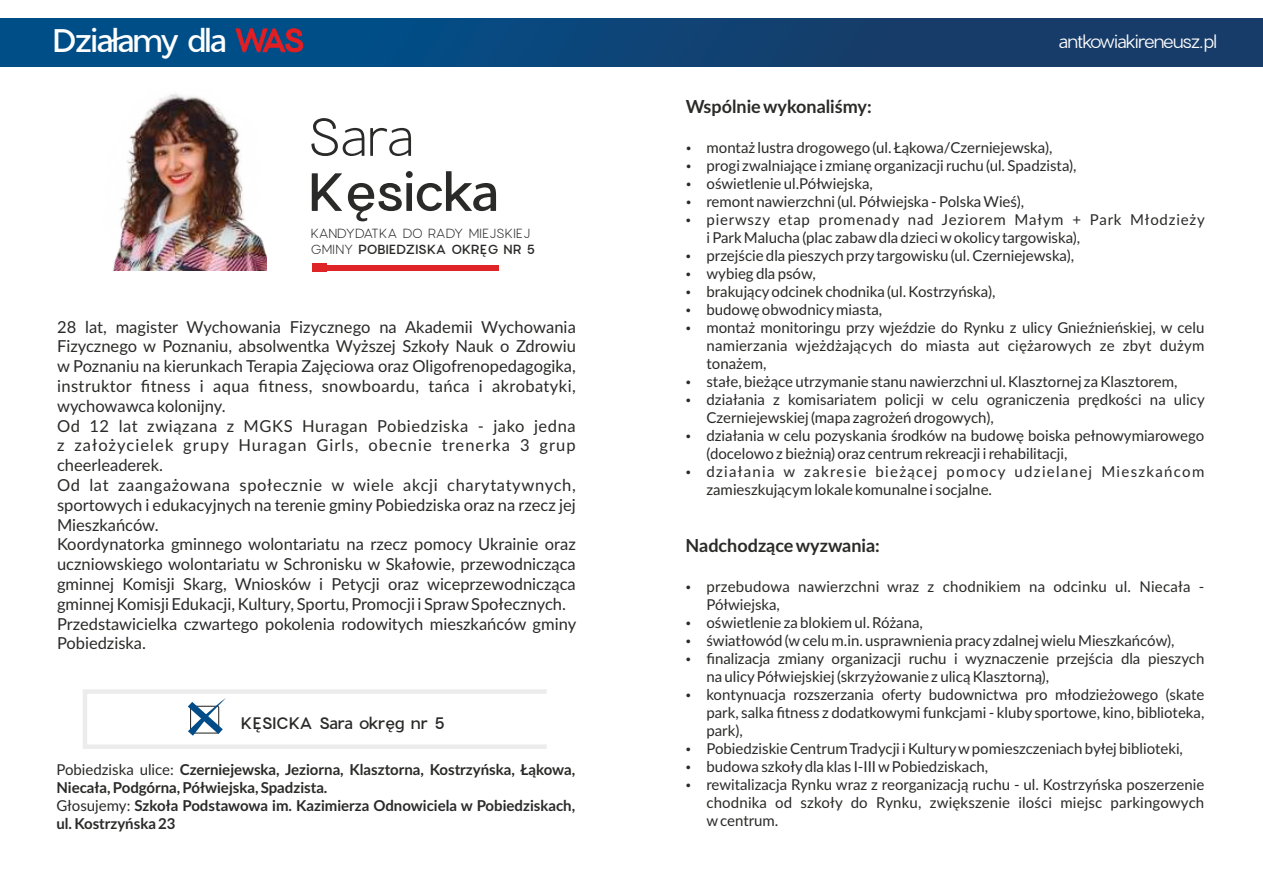
<style>
.page{position:relative;width:1263px;height:893px;background:#fff}
.page>*{position:absolute;margin:0;border:0;box-sizing:border-box;transform-origin:0 0}
.t1{font:500 52.8px "Charlevoix Pro";letter-spacing:-.01em;color:#2a2a29}
.t2{font:300 52.8px "Charlevoix Pro";color:#2a2a29}
.t3{font:500 32.1px "Charlevoix Pro";letter-spacing:-.05em;color:#fefefe}
.t4{font:700 18px "Lato";color:#2a2a29}
.t5{font:18px "Charlevoix Pro";letter-spacing:-.05em;color:#fefefe}
.t6{font:16.5px/19.8px "Lato";color:#2a2a29}
.t7{font:500 16.35px "Charlevoix Pro";letter-spacing:-.02em;color:#2a2a29}
.t8{font:15px/18px "Lato";color:#2a2a29}
.t9{font:700 15px/18px "Lato";color:#2a2a29}
.t10{font:300 13.05px/15.6px "Charlevoix Pro";letter-spacing:-.015em;color:#2a2a29}
.s1{color:#e21e23}
.s2{font-weight:500}
.s3{font-weight:400}
</style>
<div class="page">
<div style="left:316px;top:265px;width:183px;height:6px;background:#de2427"></div>
<div style="left:313px;top:264px;width:14px;height:8px;background:#de2427"></div>
<img style="left:112px;top:93px;width:155px;height:178px">
<svg style="left:188px;top:698px;width:38px;height:38px"></svg>
<div style="left:83px;top:689px;width:466px;height:60px;border:4px solid #ececec"></div>
<div style="left:0;top:18px;width:1263px;height:48px;background:linear-gradient(to right,#00528e,#1c3862)"></div>
<h2 class="t3" style="left:52px;top:28px;width:254px">Działamy dla <span class="s1">WAS</span></h2>
<p class="t5" style="left:1058px;top:34px;width:160px">antkowiakireneusz.pl</p>
<h1 class="t2" style="left:307px;top:116px;width:108px">Sara</h1>
<h1 class="t1" style="left:307px;top:171px;width:193px">Kęsicka</h1>
<p class="t10" style="left:310px;top:227px;width:226px">KANDYDATKA DO RADY MIEJSKIEJ<br>GMINY <span class="s2">POBIEDZISKA OKRĘG NR 5</span></p>
<p class="t6" style="left:57px;top:318px;width:521px">28 lat, magister Wychowania Fizycznego na Akademii Wychowania Fizycznego w Poznaniu, absolwentka Wyższej Szkoły Nauk o Zdrowiu w Poznaniu na kierunkach Terapia Zajęciowa oraz Oligofrenopedagogika, instruktor fitness i aqua fitness, snowboardu, tańca i akrobatyki, wychowawca kolonijny.<br>Od 12 lat związana z MGKS Huragan Pobiedziska - jako jedna z założycielek grupy Huragan Girls, obecnie trenerka 3 grup cheerleaderek.<br>Od lat zaangażowana społecznie w wiele akcji charytatywnych, sportowych i edukacyjnych na terenie gminy Pobiedziska oraz na rzecz jej Mieszkańców.<br>Koordynatorka gminnego wolontariatu na rzecz pomocy Ukrainie oraz uczniowskiego wolontariatu w Schronisku w Skałowie, przewodnicząca gminnej Komisji Skarg, Wniosków i Petycji oraz wiceprzewodnicząca gminnej Komisji Edukacji, Kultury, Sportu, Promocji i SprawSpołecznych.<br>Przedstawicielka czwartego pokolenia rodowitych mieszkańców gminy Pobiedziska.</p>
<p class="t7" style="left:240px;top:717px;width:206px">KĘSICKA Sara okręg nr 5</p>
<p class="t9" style="left:56px;top:762px;width:520px"><span class="s3">Pobiedziska ulice:</span> Czerniejewska, Jeziorna, Klasztorna, Kostrzyńska, Łąkowa, Niecała, Podgórna, Półwiejska, Spadzista.<br><span class="s3">Głosujemy:</span> Szkoła Podstawowa im. Kazimierza Odnowiciela w Pobiedziskach, ul. Kostrzyńska 23</p>
<p class="t4" style="left:686px;top:98px;width:188px">Wspólnie wykonaliśmy:</p>
<p class="t8" style="left:706px;top:140px;width:500px">montaż lustra drogowego (ul. Łąkowa/Czerniejewska),<br>progi zwalniające i zmianę organizacji ruchu (ul. Spadzista),<br>oświetlenie ul.Półwiejska,<br>remont nawierzchni (ul. Półwiejska - Polska Wieś),<br>pierwszy etap promenady nad Jeziorem Małym + Park Młodzieży i Park Malucha (plac zabawdla dzieci wokolicytargowiska),<br>przejście dla pieszych przytargowisku (ul. Czerniejewska),<br>wybieg dla psów,<br>brakującyodcinek chodnika (ul. Kostrzyńska),<br>budowę obwodnicymiasta,<br>montaż monitoringu przy wjeździe do Rynku z ulicy Gnieźnieńskiej, w celu namierzania wjeżdżających do miasta aut ciężarowych ze zbyt dużym tonażem,<br>stałe, bieżące utrzymanie stanu nawierzchni ul. Klasztornej za Klasztorem, działania z komisariatem policji w celu ograniczenia prędkości na ulicy Czerniejewskiej (mapa zagrożeń drogowych),<br>działania w celu pozyskania środków na budowę boiska pełnowymiarowego (docelowo z bieżnią) oraz centrum rekreacji i rehabilitacji,<br>działania w zakresie bieżącej pomocy udzielanej Mieszkańcom zamieszkującym lokale komunalne i socjalne.</p>
<p class="t4" style="left:686px;top:538px;width:196px">Nadchodzące wyzwania:</p>
<p class="t8" style="left:706px;top:579px;width:499px">przebudowa nawierzchni wraz z chodnikiem na odcinku ul. Niecała - Półwiejska,<br>oświetlenie za blokiem ul. Różana,<br>światłowód (wcelu m.in. usprawnienia pracyzdalnej wielu Mieszkańców), finalizacja zmiany organizacji ruchu i wyznaczenie przejścia dla pieszych na ulicyPółwiejskiej (skrzyżowanie z ulicą Klasztorną),<br>kontynuacja rozszerzania oferty budownictwa pro młodzieżowego (skate park, salka fitness z dodatkowymi funkcjami - kluby sportowe, kino, biblioteka, park),<br>Pobiedziskie Centrum Tradycji i Kulturywpomieszczeniach byłej biblioteki, budowa szkołydla klas I-III wPobiedziskach,<br>rewitalizacja Rynku wraz z reorganizacją ruchu - ul. Kostrzyńska poszerzenie chodnika od szkoły do Rynku, zwiększenie ilości miejsc parkingowych wcentrum.</p>
</div>
